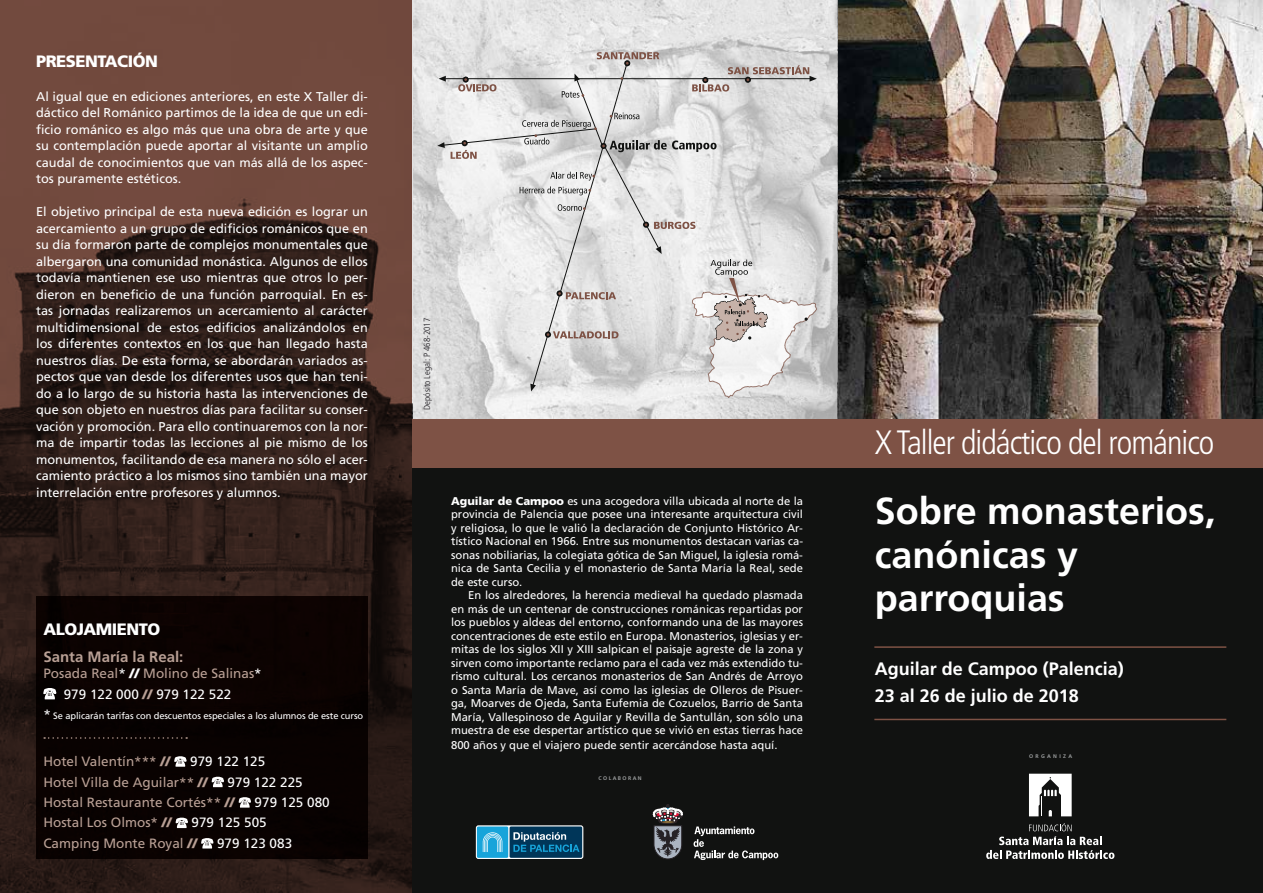
<style>
.page{position:relative;width:1263px;height:893px;background:#fff}
.page>*{position:absolute;margin:0;border:0;box-sizing:border-box;transform-origin:0 0}
.t1{font:700 37.65px/43.5px "Frutiger LT Std";color:#fff}
.t2{font:300 condensed 33.75px "Frutiger LT Std";letter-spacing:-.03em;color:#fff}
.t3{font:700 18px/27px "Frutiger LT Std";color:#fff}
.t4{font:900 16.5px "Frutiger LT Std";letter-spacing:-.03em;color:#fff}
.t5{font:700 15px "Frutiger LT Std";color:#b9a095}
.t6{font:13.5px/20.4px "Frutiger LT Std";color:#b9a095}
.t7{font:13.5px "Frutiger LT Std";color:#fff}
.t8{font:12.75px/16.5px "Frutiger LT Std";color:#fff;text-align:justify}
.t9{font:11.25px/13.6px "Frutiger LT Std";color:#fff;text-align:justify}
.t10{font:9.3px "Frutiger LT Std";letter-spacing:-.01em;color:#fff}
.t11{font:300 condensed 9px "Frutiger LT Std";color:#1a171c}
.t12{font:700 5.25px "Frutiger LT Std";letter-spacing:.27em;color:#9c9e9f}
.t13{font:700 5.25px "Frutiger LT Std";letter-spacing:.445em;color:#9c9e9f}
.s1{color:#fff}
.s2{font-weight:900;color:#fff}
.s3{font-weight:900}
.s4{font-size:13.5px}
</style>
<div class="page">
<img style="left:838px;top:0;width:425px;height:420px">
<div style="left:838px;top:468px;width:425px;height:425px;background:#111211"></div>
<svg style="left:1029px;top:774px;width:43px;height:42px"></svg>
<svg style="left:986px;top:823px;width:128px;height:36px"></svg>
<img style="left:412px;top:0;width:426px;height:504px">
<div style="left:412px;top:468px;width:425px;height:425px;background:#111211"></div>
<svg style="left:0;top:0;width:412px;height:893px;background:#462d26"></svg>
<hr style="left:874px;top:646px;width:352px;height:2px;background:#7e5245">
<hr style="left:874px;top:719px;width:352px;height:1px;background:#7e5245">
<div style="left:412px;top:420px;width:851px;height:48px;background:#7e5245"></div>
<svg style="left:437px;top:52px;width:380px;height:346px"></svg>
<div style="left:600px;top:143px;width:7px;height:6px;border:2px solid #111211;border-radius:2px"></div>
<div style="left:36px;top:597px;width:332px;height:262px;background:#0a0201"></div>
<svg style="left:43px;top:688px;width:13px;height:11px"></svg>
<svg style="left:44px;top:737px;width:143px;height:2px"></svg>
<svg style="left:174px;top:756px;width:13px;height:11px"></svg>
<svg style="left:212px;top:776px;width:12px;height:11px"></svg>
<svg style="left:239px;top:797px;width:12px;height:11px"></svg>
<svg style="left:176px;top:817px;width:12px;height:11px"></svg>
<svg style="left:201px;top:838px;width:12px;height:10px"></svg>
<div style="left:476px;top:825px;width:107px;height:34px;border:2px solid #fff"></div>
<div style="left:510px;top:826px;width:72px;height:32px;background:#003659"></div>
<svg style="left:513px;top:832px;width:66px;height:20px"></svg>
<div style="left:477px;top:826px;width:31px;height:32px;background:#17a4da"></div>
<svg style="left:483px;top:832px;width:19px;height:20px"></svg>
<svg style="left:653px;top:805px;width:30px;height:54px"></svg>
<svg style="left:694px;top:826px;width:84px;height:34px"></svg>
<p class="t4" style="left:36px;top:52px;width:123px">PRESENTACIÓN</p>
<p class="t8" style="left:36px;top:88px;width:333px">Al igual que en ediciones anteriores, en este X Taller di&shy;dáctico del Románico partimos de la idea de que un edi&shy;ficio románico es algo más que una obra de arte y que su contemplación puede aportar al visitante un amplio caudal de conocimientos que van más allá de los aspec&shy;tos puramente estéticos.</p>
<p class="t8" style="left:36px;top:204px;width:333px">El objetivo principal de esta nueva edición es lograr un acercamiento a un grupo de edificios románicos que en su día formaron parte de complejos monumentales que albergaron una comunidad monástica. Algunos de ellos todavía mantienen ese uso mientras que otros lo per&shy;dieron en beneficio de una función parroquial. En es&shy;tas jornadas realizaremos un acercamiento al carácter multidimensional de estos edificios analizándolos en los diferentes contextos en los que han llegado hasta nuestros días. De esta forma, se abordarán variados as&shy;pectos que van desde los diferentes usos que han teni&shy;do a lo largo de su historia hasta las intervenciones de que son objeto en nuestros días para facilitar su conser&shy;vación y promoción. Para ello continuaremos con la nor&shy;ma de impartir todas las lecciones al pie mismo de los monumentos, facilitando de esa manera no sólo el acer&shy;camiento práctico a los mismos sino también una mayor interrelación entre profesores y alumnos.</p>
<p class="t4" style="left:43px;top:620px;width:119px">ALOJAMIENTO</p>
<p class="t5" style="left:43px;top:648px;width:142px">Santa María la Real:</p>
<p class="t6" style="left:64px;top:663px;width:200px;text-indent:-20px">Posada Real<span class="s1">*</span> <span class="s2">//</span> Molino de Salinas<span class="s1">*<br>979 122 000</span> <span class="s3">//</span> <span class="s1">979 122 522</span></p>
<p class="t10" style="left:43px;top:710px;width:321px"><span class="s4">*</span> Se aplicarán tarifas con descuentos especiales a los alumnos de este curso</p>
<p class="t6" style="left:43px;top:751px;width:129px">Hotel Valentín*** <span class="s3">//</span></p>
<p class="t6" style="left:43px;top:751px;width:223px;text-indent:147px"><span class="s1">979 122 125<br></span>Hotel Villa de Aguilar** <span class="s3">//</span></p>
<p class="t6" style="left:43px;top:772px;width:261px;text-indent:184px"><span class="s1">979 122 225<br></span>Hostal Restaurante Cortés** <span class="s3">//</span></p>
<p class="t7" style="left:255px;top:794px;width:77px">979 125 080</p>
<p class="t6" style="left:43px;top:813px;width:130px">Hostal Los Olmos* <span class="s3">//</span></p>
<p class="t6" style="left:43px;top:813px;width:225px;text-indent:148px"><span class="s1">979 125 505<br></span>Camping Monte Royal <span class="s3">//</span></p>
<p class="t7" style="left:217px;top:835px;width:77px">979 123 083</p>
<p class="t11" style="left:422px;top:410px;width:93px;rotate:-90deg">Depósito Legal: P 468-2017</p>
<p class="t9" style="left:451px;top:494px;width:353px"><span class="s3">Aguilar de Campoo</span> es una acogedora villa ubicada al norte de la provincia de Palencia que posee una interesante arquitectura civil y religiosa, lo que le valió la declaración de Conjunto Histórico Ar&shy;tístico Nacional en 1966. Entre sus monumentos destacan varias ca&shy;sonas nobiliarias, la colegiata gótica de San Miguel, la iglesia romá&shy;nica de Santa Cecilia y el monasterio de Santa María la Real, sede de este curso.</p>
<p class="t9" style="left:451px;top:588px;width:353px;text-indent:17px">En los alrededores, la herencia medieval ha quedado plasmada en más de un centenar de construcciones románicas repartidas por los pueblos y aldeas del entorno, conformando una de las mayores concentraciones de este estilo en Europa. Monasterios, iglesias y er&shy;mitas de los siglos XII y XIII salpican el paisaje agreste de la zona y sirven como importante reclamo para el cada vez más extendido tu&shy;rismo cultural. Los cercanos monasterios de San Andrés de Arroyo o Santa María de Mave, así como las iglesias de Olleros de Pisuer&shy;ga, Moarves de Ojeda, Santa Eufemia de Cozuelos, Barrio de Santa María, Vallespinoso de Aguilar y Revilla de Santullán, son sólo una muestra de ese despertar artístico que se vivió en estas tierras hace 800 años y que el viajero puede sentir acercándose hasta aquí.</p>
<p class="t12" style="left:599px;top:775px;width:45px">COLABORAN</p>
<h2 class="t2" style="left:875px;top:423px;width:341px">X Taller didáctico del románico</h2>
<h1 class="t1" style="left:875px;top:489px;width:342px">Sobre monasterios, canónicas y parroquias</h1>
<h3 class="t3" style="left:875px;top:655px;width:251px">Aguilar de Campoo (Palencia)<br>23 al 26 de julio de 2018</h3>
<p class="t13" style="left:1029px;top:753px;width:45px">ORGANIZA</p>
</div>
